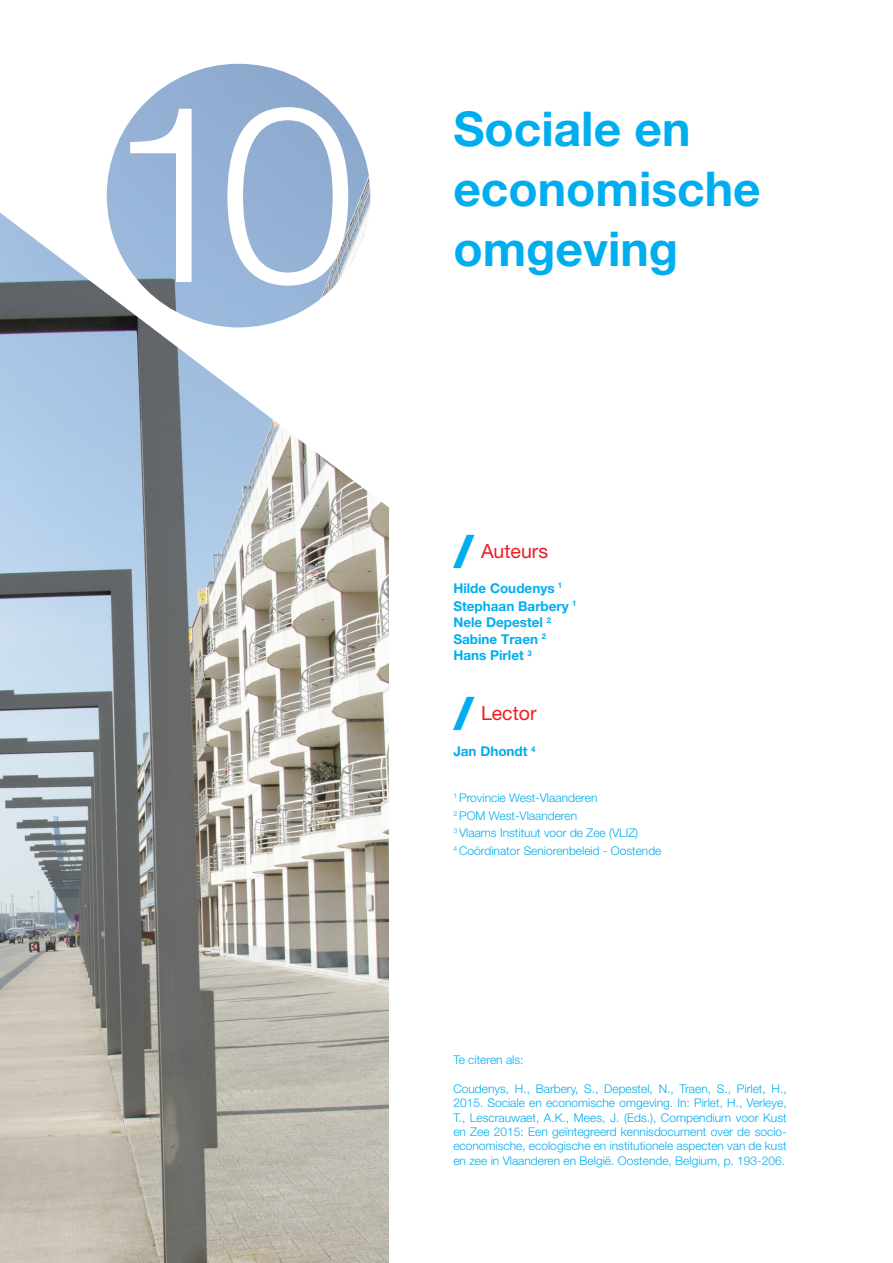
<style>
.page{position:relative;width:893px;height:1263px;background:#fff}
.page>*{position:absolute;margin:0;border:0;box-sizing:border-box;transform-origin:0 0}
.t1{font:300 247.5px "Helvetica Neue LT Std";color:#fff}
.t2{font:700 48px/60px "Helvetica Neue LT Pro";color:#00aeef}
.t3{font:italic 900 expanded 43.5px "Helvetica Neue LT Pro";color:#00aeef}
.t4{font:19.5px "Helvetica Neue LT Pro";color:#ee1d23}
.t5{font:700 13.5px "Helvetica Neue LT Pro";color:#00aeef}
.t6{font:300 12px/14.4px "Helvetica Neue LT Pro";color:#00aeef;text-align:justify}
</style>
<div class="page">
<img style="left:0;top:552px;width:388px;height:711px">
<img style="left:0;top:63px;width:389px;height:489px">
<p class="t1" style="left:106px;top:43px;width:252px">10</p>
<p class="t2" style="left:453px;top:98px;width:309px">Sociale en economische omgeving</p>
<p class="t3" style="left:453px;top:523px;width:21px">/</p>
<p class="t4" style="left:481px;top:539px;width:69px">Auteurs</p>
<p class="t5" style="left:453px;top:579px;width:111px">Hilde Coudenys <sup>1</sup></p>
<p class="t5" style="left:453px;top:597px;width:125px">Stephaan Barbery <sup>1</sup></p>
<p class="t5" style="left:453px;top:614px;width:99px">Nele Depestel <sup>2</sup></p>
<p class="t5" style="left:453px;top:630px;width:94px">Sabine Traen <sup>2</sup></p>
<p class="t5" style="left:453px;top:647px;width:80px">Hans Pirlet <sup>3</sup></p>
<p class="t3" style="left:453px;top:685px;width:21px">/</p>
<p class="t4" style="left:481px;top:701px;width:57px">Lector</p>
<p class="t5" style="left:453px;top:743px;width:84px">Jan Dhondt <sup>4</sup></p>
<p class="t6" style="left:453px;top:790px;width:146px"><sup>1</sup> Provincie West-Vlaanderen</p>
<p class="t6" style="left:453px;top:808px;width:125px"><sup>2</sup> POM West-Vlaanderen</p>
<p class="t6" style="left:453px;top:825px;width:186px"><sup>3</sup> Vlaams Instituut voor de Zee (VLIZ)</p>
<p class="t6" style="left:453px;top:843px;width:210px"><sup>4</sup> Coördinator Seniorenbeleid - Oostende</p>
<p class="t6" style="left:453px;top:1052px;width:72px">Te citeren als:</p>
<p class="t6" style="left:453px;top:1081px;width:335px">Coudenys, H., Barbery, S., Depestel, N., Traen, S., Pirlet, H., 2015. Sociale en economische omgeving. In: Pirlet, H., Verleye, T., Lescrauwaet, A.K., Mees, J. (Eds.), Compendium voor Kust en Zee 2015: Een geïntegreerd kennisdocument over de socio&shy;economische, ecologische en institutionele aspecten van de kust en zee in Vlaanderen en België. Oostende, Belgium, p. 193-206.</p>
</div>
